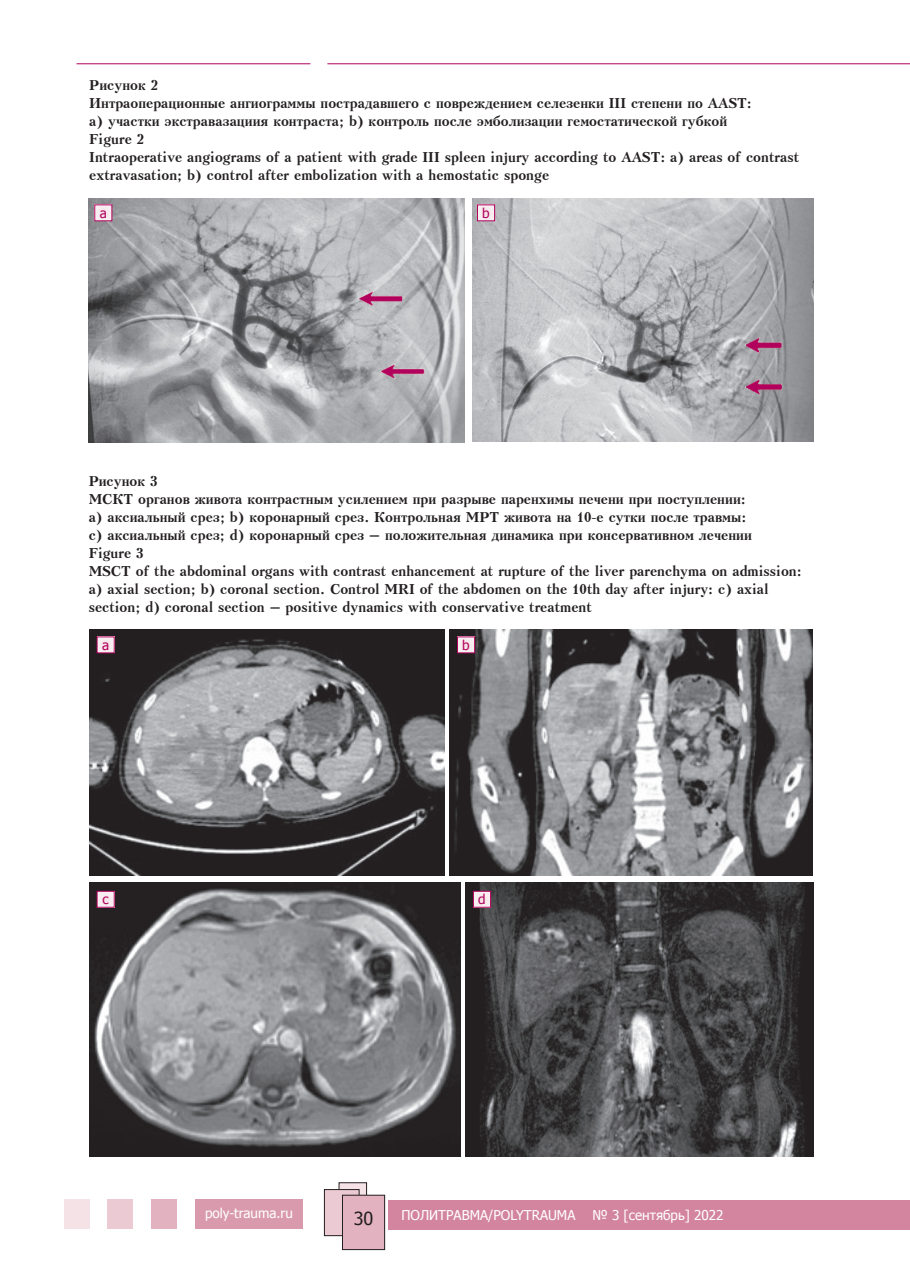
<style>
.page{position:relative;width:910px;height:1280px;background:#fff}
.page>*{position:absolute;margin:0;border:0;box-sizing:border-box;transform-origin:0 0}
.t1{font:18px "Tahoma";color:#231f20}
.t2{font:700 13.5px/18px "Kudrashov";color:#231f20}
.t3{font:13.5px "Tahoma";color:#fff}
.t4{font:13.5px "Tahoma";color:#b1015c}
</style>
<div class="page">
<div style="left:196px;top:1198px;width:107px;height:30px;background:#da9aae"></div>
<div style="left:151px;top:1198px;width:25px;height:30px;background:#e3b2c1"></div>
<div style="left:107px;top:1198px;width:26px;height:30px;background:#eccad4"></div>
<div style="left:64px;top:1198px;width:25px;height:30px;background:#f5e2e7"></div>
<div style="left:389px;top:1199px;width:521px;height:30px;background:#d3859f"></div>
<div style="left:339px;top:1183px;width:28px;height:36px;background:#f5e2e7"></div>
<div style="left:339px;top:1182px;width:28px;height:37px;border:1px solid #231f20"></div>
<div style="left:324px;top:1189px;width:35px;height:47px;background:#eccad4"></div>
<div style="left:324px;top:1189px;width:35px;height:47px;border:1px solid #231f20"></div>
<div style="left:342px;top:1195px;width:43px;height:54px;background:#e3b2c1"></div>
<div style="left:342px;top:1195px;width:43px;height:55px;border:1px solid #231f20"></div>
<hr style="left:327px;top:63px;width:583px;height:1px;background:#b1015c">
<hr style="left:77px;top:63px;width:233px;height:1px;background:#b1015c">
<img style="left:88px;top:198px;width:377px;height:245px">
<img style="left:472px;top:198px;width:341px;height:244px">
<img style="left:89px;top:630px;width:355px;height:246px">
<img style="left:450px;top:630px;width:362px;height:245px">
<img style="left:89px;top:883px;width:371px;height:274px">
<img style="left:465px;top:882px;width:348px;height:274px">
<div style="left:95px;top:205px;width:17px;height:16px;background:#f8ecef"></div>
<div style="left:477px;top:205px;width:18px;height:16px;background:#f8ebee"></div>
<div style="left:477px;top:204px;width:18px;height:17px;border:1px solid #b1015c"></div>
<div style="left:97px;top:637px;width:17px;height:16px;background:#f8ecef"></div>
<div style="left:457px;top:637px;width:18px;height:16px;background:#f8ebee"></div>
<div style="left:457px;top:636px;width:18px;height:17px;border:1px solid #b1015c"></div>
<div style="left:97px;top:891px;width:17px;height:16px;background:#f8ebee"></div>
<div style="left:97px;top:891px;width:18px;height:17px;border:1px solid #b1015c"></div>
<div style="left:473px;top:891px;width:18px;height:16px;background:#f8ebee"></div>
<div style="left:473px;top:891px;width:18px;height:17px;border:1px solid #b1015c"></div>
<p class="t2" style="left:89px;top:76px;width:711px">Рисунок 2<br>Интраоперационные ангиограммы пострадавшего с повреждением селезенки III степени по AAST:<br>а) участки экстравазациия контраста; b) контроль после эмболизации гемостатической губкой<br>Figure 2<br>Intraoperative angiograms of a patient with grade III spleen injury according to AAST: a) areas of contrast extravasation; b) control after embolization with a hemostatic sponge</p>
<p class="t4" style="left:100px;top:204px;width:9px">a</p>
<p class="t4" style="left:482px;top:204px;width:9px">b</p>
<p class="t2" style="left:89px;top:472px;width:715px">Рисунок 3<br>МСКТ органов живота контрастным усилением при разрыве паренхимы печени при поступлении:<br>а) аксиальный срез; b) коронарный срез. Контрольная МРТ живота на 10-е сутки после травмы:<br>c) аксиальный срез; d) коронарный срез – положительная динамика при консервативном лечении<br>Figure 3<br>MSCT of the abdominal organs with contrast enhancement at rupture of the liver parenchyma on admission: a) axial section; b) coronal section. Control MRI of the abdomen on the 10th day after injury: c) axial section; d) coronal section – positive dynamics with conservative treatment</p>
<p class="t4" style="left:102px;top:636px;width:9px">a</p>
<p class="t4" style="left:462px;top:636px;width:9px">b</p>
<p class="t4" style="left:103px;top:890px;width:8px">c</p>
<p class="t4" style="left:478px;top:890px;width:9px">d</p>
<p class="t3" style="left:205px;top:1204px;width:89px">poly-trauma.ru</p>
<h1 class="t1" style="left:354px;top:1206px;width:21px">30</h1>
<p class="t3" style="left:401px;top:1206px;width:176px">ПОЛИТРАВМА/POLYTRAUMA</p>
<p class="t3" style="left:592px;top:1206px;width:133px">№ 3 [сентябрь] 2022</p>
</div>
